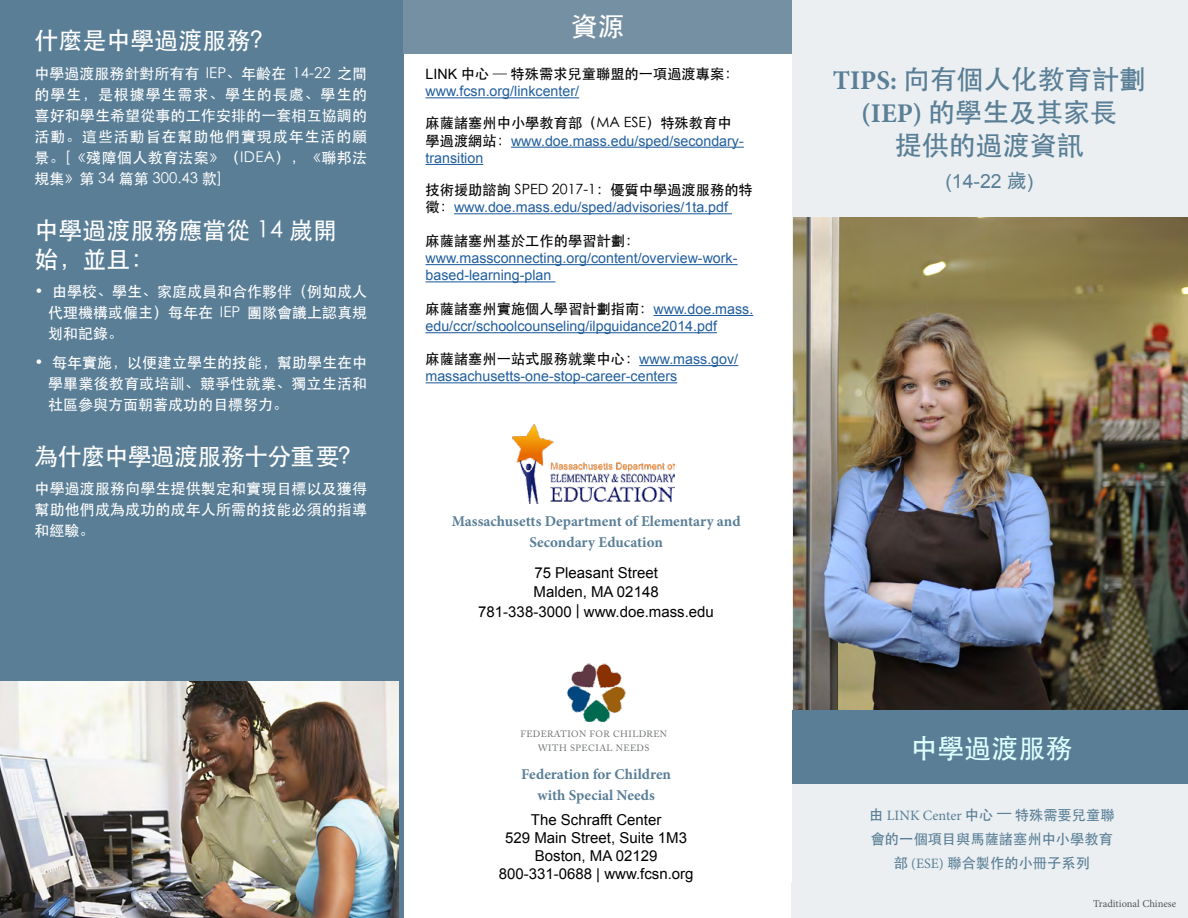
<style>
.page{position:relative;width:1188px;height:918px;background:#fff}
.page>*{position:absolute;margin:0;border:0;box-sizing:border-box;transform-origin:0 0}
.t1{font:27px/33px "ST Heiti";color:#597e96;text-align:center}
.t2{font:27px "ST Heiti";color:#dff}
.t3{font:27px "ST Heiti";color:#fff}
.t4{font:24px/28.5px "ST Heiti";color:#fff}
.t5{font:24px "ST Heiti";letter-spacing:-.03em;color:#fff}
.t6{font:19.5px "Arial";color:#597e96}
.t7{font:15px/21px "ST Heiti";letter-spacing:.01em;color:#fff;text-align:justify}
.t8{font:15px "Arial";color:#000}
.t9{font:700 15px/21px "Minion Pro";color:#597e96;text-align:center}
.t10{font:14.25px/17.2px "Arial";color:#215e9e}
.t11{font:500 14.25px/24px "ST Heiti TC";color:#597e96;text-align:center}
.t12{font:10.5px "Minion Pro";color:#565659}
.t13{font:9.15px "Adobe Caslon Pro";letter-spacing:.05em;color:#6e7171}
.s1{color:#000}
.s2{font-family:"ST Heiti";color:#000}
.s3{font-family:"Minion Pro";font-weight:700}
.s4{font-family:"Adobe Heiti Std"}
.s5{font-family:"Minion Pro";font-weight:400}
</style>
<div class="page">
<div style="left:0;top:0;width:404px;height:918px;background:#597e96"></div>
<div style="left:404px;top:0;width:388px;height:54px;background:#7590a3"></div>
<hr style="left:426px;top:97px;width:153px;height:1px;background:#215e9e">
<hr style="left:511px;top:147px;width:233px;height:1px;background:#215e9e">
<hr style="left:426px;top:164px;width:57px;height:1px;background:#215e9e">
<hr style="left:454px;top:213px;width:278px;height:1px;background:#215e9e">
<hr style="left:426px;top:264px;width:312px;height:1px;background:#215e9e">
<hr style="left:426px;top:281px;width:129px;height:1px;background:#215e9e">
<hr style="left:654px;top:315px;width:99px;height:1px;background:#215e9e">
<hr style="left:426px;top:332px;width:291px;height:1px;background:#215e9e">
<hr style="left:639px;top:365px;width:99px;height:1px;background:#215e9e">
<hr style="left:426px;top:382px;width:251px;height:1px;background:#215e9e">
<div style="left:792px;top:782px;width:396px;height:136px;background:#ebeff1"></div>
<img style="left:0;top:681px;width:399px;height:237px">
<img style="left:793px;top:217px;width:395px;height:493px">
<div style="left:792px;top:710px;width:396px;height:74px;background:#597e96"></div>
<div style="left:792px;top:17px;width:396px;height:200px;background:#ebeff1"></div>
<img style="left:566px;top:663px;width:60px;height:60px">
<img style="left:512px;top:424px;width:162px;height:79px">
<p class="t4" style="left:35px;top:27px;width:242px">什麼是中學過渡服務？</p>
<p class="t7" style="left:35px;top:63px;width:334px">中學過渡服務針對所有有 IEP、年齡在 14-22 之間的學生，是根據學生需求、學生的長處、學生的喜好和學生希望從事的工作安排的一套相互協調的活動。這些活動旨在幫助他們實現成年生活的願景。[《殘障個人教育法案》（IDEA），《聯邦法規集》第 34 篇第 300.43 款]</p>
<p class="t4" style="left:35px;top:216px;width:304px">中學過渡服務應當從 14 嵗開始，並且：</p>
<p class="t7" style="left:48px;top:281px;width:321px;text-indent:-14px">• 由學校、學生、家庭成員和合作夥伴（例如成人代理機構或僱主）每年在 IEP 團隊會議上認真規划和記錄。</p>
<p class="t7" style="left:48px;top:352px;width:321px;text-indent:-14px">• 每年實施，以便建立學生的技能，幫助學生在中學畢業後教育或培訓、競爭性就業、獨立生活和社區參與方面朝著成功的目標努力。</p>
<p class="t5" style="left:35px;top:445px;width:330px">為什麼中學過渡服務十分重要？</p>
<p class="t7" style="left:35px;top:478px;width:334px">中學過渡服務向學生提供製定和實現目標以及獲得幫助他們成為成功的成年人所需的技能必須的指導和經驗。</p>
<p class="t3" style="left:571px;top:13px;width:55px">資源</p>
<p class="t10" style="left:426px;top:66px;width:315px"><span class="s1">LINK</span> <span class="s2">中心 — 特殊需求兒童聯盟的一項過渡專案：</span>www.fcsn.org/linkcenter/</p>
<p class="t10" style="left:426px;top:115px;width:320px"><span class="s2">麻薩諸塞州中小學教育部（MA ESE）特殊教育中學過渡網站：</span>www.doe.mass.edu/sped/secondary&shy;transition</p>
<p class="t10" style="left:426px;top:182px;width:329px"><span class="s2">技術援助諮詢 SPED 2017-1：優質中學過渡服務的特徵：</span>www.doe.mass.edu/sped/advisories/1ta.pdf</p>
<p class="t10" style="left:426px;top:232px;width:314px"><span class="s2">麻薩諸塞州基於工作的學習計劃：</span>www.massconnecting.org/content/overview-work&shy;based-learning-plan</p>
<p class="t10" style="left:426px;top:301px;width:329px"><span class="s2">麻薩諸塞州實施個人學習計劃指南：</span>www.doe.mass. edu/ccr/schoolcounseling/ilpguidance2014.pdf</p>
<p class="t10" style="left:426px;top:351px;width:314px"><span class="s2">麻薩諸塞州一站式服務就業中心：</span>www.mass.gov/ massachusetts-one-stop-career-centers</p>
<p class="t9" style="left:452px;top:510px;width:290px">Massachusetts Department of Elementary and<br>Secondary Education</p>
<p class="t8" style="left:534px;top:563px;width:125px">75 Pleasant Street</p>
<p class="t8" style="left:534px;top:582px;width:127px">Malden, MA 02148</p>
<p class="t8" style="left:478px;top:602px;width:237px">781-338-3000 | www.doe.mass.edu</p>
<p class="t13" style="left:520px;top:729px;width:148px">FEDERATION FOR CHILDREN</p>
<p class="t13" style="left:538px;top:742px;width:113px">WITH SPECIAL NEEDS</p>
<p class="t9" style="left:521px;top:764px;width:151px">Federation for Children with Special Needs</p>
<p class="t8" style="left:531px;top:810px;width:132px">The Schrafft Center</p>
<p class="t8" style="left:505px;top:828px;width:183px">529 Main Street, Suite 1M3</p>
<p class="t8" style="left:535px;top:846px;width:124px">Boston, MA 02129</p>
<p class="t8" style="left:499px;top:864px;width:196px">800-331-0688 | www.fcsn.org</p>
<p class="t1" style="left:833px;top:63px;width:315px"><span class="s3">TIPS:</span> 向有個人化教育計劃<span class="s3">(IEP)</span> 的學生及其家長<br>提供的過渡資訊</p>
<p class="t6" style="left:945px;top:169px;width:89px">(14-22 <span class="s4">歲</span>)</p>
<p class="t2" style="left:910px;top:734px;width:163px">中學過渡服務</p>
<p class="t11" style="left:869px;top:803px;width:247px">由 <span class="s5">LINK Center</span> 中心 — 特殊需要兒童聯會的一個項目與馬薩諸塞州中小學教育部 <span class="s5">(ESE)</span> 聯合製作的小冊子系列</p>
<p class="t12" style="left:1093px;top:897px;width:85px">Traditional Chinese</p>
</div>
